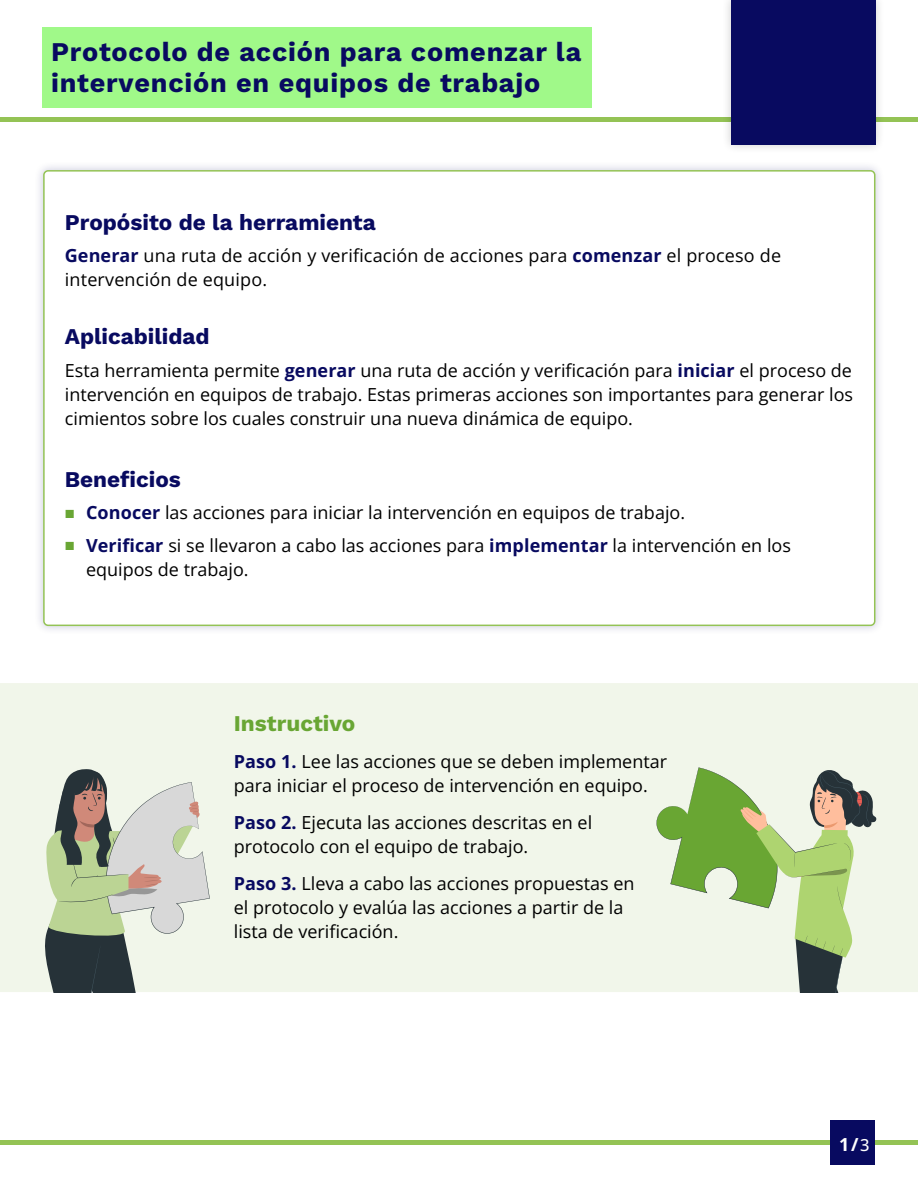
<style>
.page{position:relative;width:918px;height:1188px;background:#fff}
.page>*{position:absolute;margin:0;border:0;box-sizing:border-box;transform-origin:0 0}
.t1{font:700 27px/31.5px "Work Sans";letter-spacing:.03em;color:#080a60}
.t2{font:700 22.5px "Work Sans";color:#080a60}
.t3{font:700 22.5px "Work Sans";color:#69a634}
.t4{font:18px/24px "Open Sans";color:#000}
.t5{font:700 18px "Open Sans";color:#fff}
.s1{font-weight:700;color:#080a60}
.s2{font-family:"Work Sans";font-weight:800;font-size:16.2px;color:#69a634}
.s3{font-weight:500;font-size:16.5px}
</style>
<div class="page">
<hr style="left:0;top:117px;width:918px;height:4px;background:#94c355">
<div style="left:721px;top:0;width:164px;height:154px;background:#000;opacity:.2"></div>
<div style="left:731px;top:0;width:144px;height:145px;background:#080a60"></div>
<hr style="left:0;top:1140px;width:918px;height:4px;background:#94c355">
<div style="left:830px;top:1120px;width:45px;height:45px;background:#080a60"></div>
<div style="left:43px;top:27px;width:549px;height:80px;background:#a0f989"></div>
<div style="left:0;top:683px;width:918px;height:309px;background:#f1f6ea"></div>
<div style="left:34px;top:161px;width:851px;height:474px;background:#080a60;opacity:.2"></div>
<div style="left:44px;top:171px;width:831px;height:454px;background:#fff;border-radius:4px"></div>
<div style="left:43px;top:170px;width:832px;height:456px;border:2px solid #94c355;border-radius:4px"></div>
<svg style="left:655px;top:767px;width:234px;height:225px;background:#c1d3ab"></svg>
<svg style="left:41px;top:769px;width:169px;height:223px;background:#b7bcae"></svg>
<h1 class="t1" style="left:51px;top:35px;width:532px">Protocolo de acción para comenzar la intervención en equipos de trabajo</h1>
<p class="t2" style="left:65px;top:205px;width:313px">Propósito de la herramienta</p>
<p class="t4" style="left:65px;top:243px;width:718px"><span class="s1">Generar</span> una ruta de acción y verificación de acciones para <span class="s1">comenzar</span> el proceso de intervención de equipo.</p>
<p class="t2" style="left:65px;top:320px;width:146px">Aplicabilidad</p>
<p class="t4" style="left:65px;top:358px;width:790px;text-align:justify">Esta herramienta permite <span class="s1">generar</span> una ruta de acción y verificación para <span class="s1">iniciar</span> el proceso de intervención en equipos de trabajo. Estas primeras acciones son importantes para generar los cimientos sobre los cuales construir una nueva dinámica de equipo.</p>
<p class="t2" style="left:65px;top:462px;width:118px">Beneficios</p>
<p class="t4" style="left:65px;top:500px;width:622px"><span class="s2">▪</span> <span class="s1">Conocer</span> las acciones para iniciar la intervención en equipos de trabajo.</p>
<p class="t4" style="left:86px;top:533px;width:706px;text-indent:-21px"><span class="s2">▪</span> <span class="s1">Verificar</span> si se llevaron a cabo las acciones para <span class="s1">implementar</span> la intervención en los equipos de trabajo.</p>
<p class="t3" style="left:234px;top:707px;width:123px">Instructivo</p>
<p class="t4" style="left:234px;top:749px;width:435px"><span class="s1">Paso 1.</span> Lee las acciones que se deben implementar para iniciar el proceso de intervención en equipo.</p>
<p class="t4" style="left:234px;top:810px;width:360px"><span class="s1">Paso 2.</span> Ejecuta las acciones descritas en el protocolo con el equipo de trabajo.</p>
<p class="t4" style="left:234px;top:871px;width:402px"><span class="s1">Paso 3.</span> Lleva a cabo las acciones propuestas en el protocolo y evalúa las acciones a partir de la lista de verificación.</p>
<p class="t5" style="left:839px;top:1132px;width:32px">1/<span class="s3">3</span></p>
</div>
